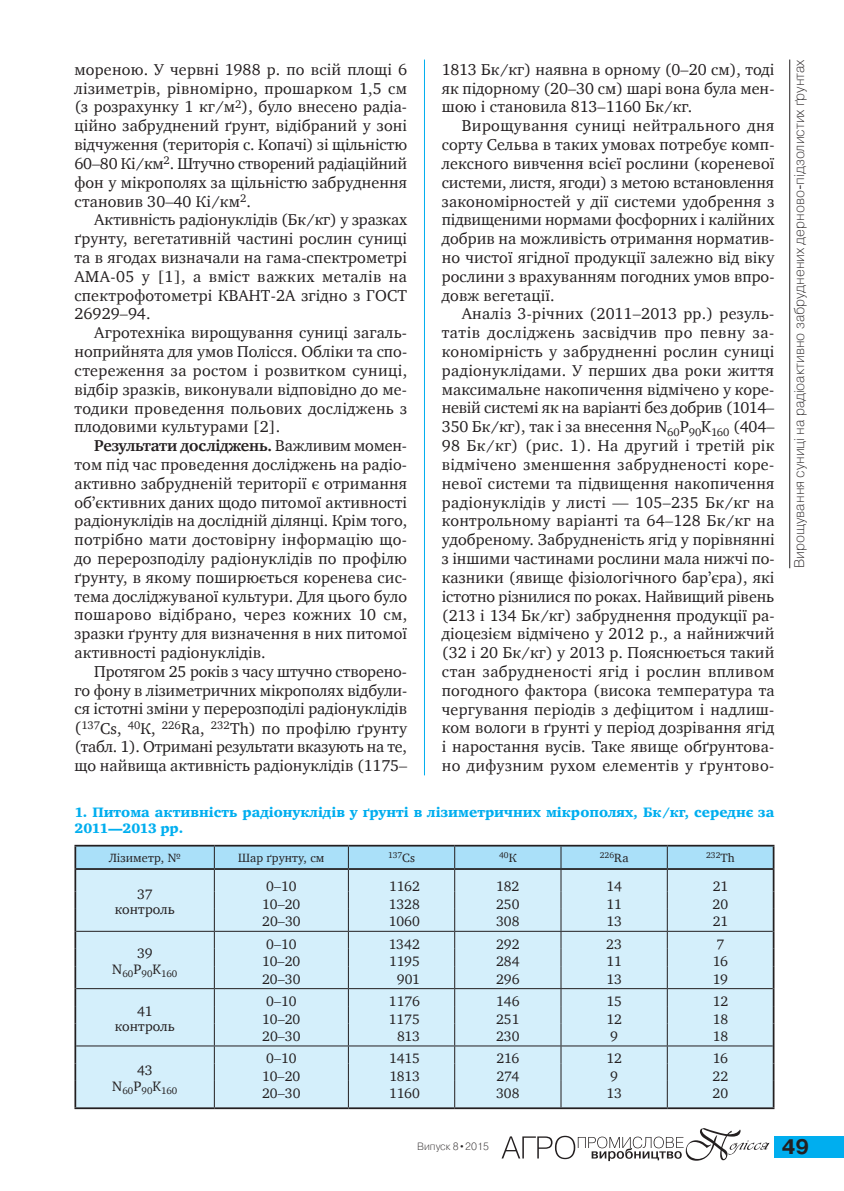
<style>
.page{position:relative;width:844px;height:1191px;background:#fff}
.page>*{position:absolute;margin:0;border:0;box-sizing:border-box;transform-origin:0 0}
.t1{font:700 21px "Pragmatica C";color:#231f20}
.t2{font:16.1px/18.7px "AS Chartis";letter-spacing:.005em;color:#231f20;text-align:justify}
.t3{font:14px/15.8px "AS Chartis";letter-spacing:.005em;color:#231f20;text-align:center}
.t4{font:14px/15.8px "Charter Black C";color:#00aeef}
.t5{font:14px "Pragmatica Light C";color:#231f20}
.t6{font:12.25px "AS Chartis";letter-spacing:.005em;color:#231f20}
.t7{font:10.5px "Pragmatica Light C";color:#231f20}
.t8{font:9.8px "AS Chartis";letter-spacing:.005em;color:#231f20}
.t9{font:8.58px "AS Chartis";letter-spacing:.005em;color:#231f20}
.s1{font-size:12.25px}
.s2{font-weight:700}
</style>
<div class="page">
<div style="left:774px;top:1136px;width:69px;height:21px;background:#00aeef"></div>
<svg style="left:501px;top:1128px;width:268px;height:33px"></svg>
<hr style="left:424px;top:60px;width:1px;height:715px;background:#00aeef">
<hr style="left:789px;top:60px;width:1px;height:508px;background:#231f20">
<hr style="left:74px;top:1107px;width:140px;height:2px;background:#231f20">
<svg style="left:74px;top:846px;width:700px;height:261px;background:#cce9f5"></svg>
<hr style="left:772px;top:1080px;width:2px;height:27px;background:#231f20">
<hr style="left:214px;top:1107px;width:134px;height:2px;background:#231f20">
<hr style="left:348px;top:1107px;width:106px;height:2px;background:#231f20">
<hr style="left:454px;top:1107px;width:107px;height:2px;background:#231f20">
<hr style="left:561px;top:1107px;width:106px;height:2px;background:#231f20">
<hr style="left:667px;top:1107px;width:107px;height:2px;background:#231f20">
<hr style="left:74px;top:844px;width:140px;height:2px;background:#231f20">
<hr style="left:74px;top:846px;width:2px;height:22px;background:#231f20">
<hr style="left:214px;top:844px;width:134px;height:2px;background:#231f20">
<hr style="left:348px;top:844px;width:106px;height:2px;background:#231f20">
<hr style="left:454px;top:844px;width:107px;height:2px;background:#231f20">
<hr style="left:561px;top:844px;width:106px;height:2px;background:#231f20">
<hr style="left:667px;top:844px;width:107px;height:2px;background:#231f20">
<hr style="left:772px;top:846px;width:2px;height:22px;background:#231f20">
<hr style="left:74px;top:868px;width:140px;height:2px;background:#231f20">
<hr style="left:214px;top:868px;width:134px;height:2px;background:#231f20">
<hr style="left:348px;top:868px;width:106px;height:2px;background:#231f20">
<hr style="left:454px;top:868px;width:107px;height:2px;background:#231f20">
<hr style="left:561px;top:868px;width:106px;height:2px;background:#231f20">
<hr style="left:667px;top:868px;width:107px;height:2px;background:#231f20">
<p class="t2" style="left:441px;top:61px;width:334px">1813 Бк/кг) наявна в орному (0–20 см), тоді як підорному (20–30 см) шарі вона була мен&shy;шою і становила 813–1160 Бк/кг.</p>
<p class="t2" style="left:441px;top:118px;width:334px;text-indent:20px">Вирощування суниці нейтрального дня сорту Сельва в таких умовах потребує комп&shy;лексного вивчення всієї рослини (кореневої системи, листя, ягоди) з метою встановлення закономірностей у дії системи удобрення з підвищеними нормами фосфорних і калійних добрив на можливість отримання норматив&shy;но чистої ягідної продукції залежно від віку рослини з врахуванням погодних умов впро&shy;довж вегетації.</p>
<p class="t2" style="left:441px;top:306px;width:334px;text-indent:20px">Аналіз 3-річних (2011–2013 рр.) резуль&shy;татів досліджень засвідчив про певну за&shy;кономірність у забрудненні рослин суниці радіонуклідами. У перших два роки життя максимальне накопичення відмічено у коре&shy;невій системі як на варіанті без добрив (1014– 350 Бк/кг), так і за внесення N<sub>60</sub>P<sub>90</sub>K<sub>160</sub> (404– 98 Бк/кг) (рис. 1). На другий і третій рік відмічено зменшення забрудненості коре&shy;невої системи та підвищення накопичення радіонуклідів у листі — 105–235 Бк/кг на контрольному варіанті та 64–128 Бк/кг на удобреному. Забрудненість ягід у порівнянні з іншими частинами рослини мала нижчі по&shy;казники (явище фізіологічного бар’єра), які істотно різнилися по роках. Найвищий рівень (213 і 134 Бк/кг) забруднення продукції ра&shy;діоцезієм відмічено у 2012 р., а найнижчий (32 і 20 Бк/кг) у 2013 р. Пояснюється такий стан забрудненості ягід і рослин впливом погодного фактора (висока температура та чергування періодів з дефіцитом і надлиш&shy;ком вологи в ґрунті у період дозрівання ягід і наростання вусів. Таке явище обґрунтова&shy;но дифузним рухом елементів у ґрунтово-</p>
<p class="t4" style="left:74px;top:804px;width:701px">1. Питома активність радіонуклідів у ґрунті в лізиметричних мікрополях, Бк/кг, середнє за<br>2011—2013 рр.</p>
<p class="t6" style="left:109px;top:849px;width:73px">Лізиметр, №</p>
<p class="t6" style="left:238px;top:849px;width:88px">Шар ґрунту, см</p>
<p class="t9" style="left:388px;top:849px;width:28px">137<span class="s1">Cs</span></p>
<p class="t9" style="left:499px;top:849px;width:19px">40<span class="s1">К</span></p>
<p class="t9" style="left:599px;top:849px;width:30px">226<span class="s1">Ra</span></p>
<p class="t9" style="left:705px;top:849px;width:30px">232<span class="s1">Th</span></p>
<p class="t3" style="left:115px;top:887px;width:62px">37 контроль</p>
<p class="t2" style="left:74px;top:61px;width:334px">мореною. У червні 1988 р. по всій площі 6 лізиметрів, рівномірно, прошарком 1,5 см (з розрахунку 1 кг/м<sup>2</sup>), було внесено радіа&shy;ційно забруднений ґрунт, відібраний у зоні відчуження (територія с. Копачі) зі щільністю 60–80 Кі/км<sup>2</sup>. Штучно створений радіаційний фон у мікрополях за щільністю забруднення становив 30–40 Кі/км<sup>2</sup>.</p>
<p class="t2" style="left:74px;top:212px;width:334px;text-indent:20px">Активність радіонуклідів (Бк/кг) у зразках ґрунту, вегетативній частині рослин суниці та в ягодах визначали на гама-спектрометрі АМА-05 у [1], а вміст важких металів на спектрофотометрі КВАНТ-2А згідно з ГОСТ 26929–94.</p>
<p class="t2" style="left:74px;top:324px;width:334px;text-indent:20px">Агротехніка вирощування суниці загаль&shy;ноприйнята для умов Полісся. Обліки та спо&shy;стереження за ростом і розвитком суниці, відбір зразків, виконували відповідно до ме&shy;тодики проведення польових досліджень з плодовими культурами [2].</p>
<p class="t2" style="left:74px;top:437px;width:334px;text-indent:20px"><span class="s2">Результати досліджень.</span> Важливим момен&shy;том під час проведення досліджень на радіо&shy;активно забрудненій території є отримання об’єктивних даних щодо питомої активності радіонуклідів на дослідній ділянці. Крім того, потрібно мати достовірну інформацію що&shy;до перерозподілу радіонуклідів по профілю ґрунту, в якому поширюється коренева сис&shy;тема досліджуваної культури. Для цього було пошарово відібрано, через кожних 10 см, зразки ґрунту для визначення в них питомої активності радіонуклідів.</p>
<p class="t2" style="left:74px;top:663px;width:334px;text-indent:20px">Протягом 25 років з часу штучно створено&shy;го фону в лізиметричних мікрополях відбули&shy;ся істотні зміни у перерозподілі радіонуклідів (<sup>137</sup>Cs, <sup>40</sup>К, <sup>226</sup>Ra, <sup>232</sup>Th) по профілю ґрунту (табл. 1). Отримані результати вказують на те, що найвища активність радіонуклідів (1175–</p>
<p class="t3" style="left:266px;top:879px;width:32px">0–10</p>
<p class="t3" style="left:389px;top:879px;width:32px">1162</p>
<p class="t3" style="left:496px;top:879px;width:25px">182</p>
<p class="t3" style="left:606px;top:879px;width:17px">14</p>
<p class="t3" style="left:712px;top:879px;width:17px">21</p>
<p class="t3" style="left:262px;top:897px;width:40px">10–20</p>
<p class="t3" style="left:388px;top:897px;width:33px">1328</p>
<p class="t3" style="left:496px;top:897px;width:25px">250</p>
<p class="t3" style="left:606px;top:897px;width:17px">11</p>
<p class="t3" style="left:712px;top:897px;width:17px">20</p>
<p class="t3" style="left:262px;top:914px;width:40px">20–30</p>
<p class="t3" style="left:389px;top:914px;width:32px">1060</p>
<p class="t3" style="left:496px;top:914px;width:25px">308</p>
<p class="t3" style="left:606px;top:914px;width:17px">13</p>
<p class="t3" style="left:712px;top:914px;width:17px">21</p>
<p class="t3" style="left:137px;top:946px;width:17px">39</p>
<p class="t8" style="left:112px;top:967px;width:67px"><sup>N</sup>60<sup>P</sup>90<sup>K</sup>160</p>
<p class="t3" style="left:115px;top:1004px;width:62px">41 контроль</p>
<p class="t3" style="left:137px;top:1063px;width:17px">43</p>
<p class="t8" style="left:112px;top:1084px;width:67px"><sup>N</sup>60<sup>P</sup>90<sup>K</sup>160</p>
<p class="t3" style="left:266px;top:937px;width:32px">0–10</p>
<p class="t3" style="left:388px;top:937px;width:33px">1342</p>
<p class="t3" style="left:496px;top:937px;width:25px">292</p>
<p class="t3" style="left:606px;top:937px;width:17px">23</p>
<p class="t3" style="left:716px;top:937px;width:9px">7</p>
<p class="t3" style="left:262px;top:954px;width:40px">10–20</p>
<p class="t3" style="left:389px;top:954px;width:32px">1195</p>
<p class="t3" style="left:496px;top:954px;width:25px">284</p>
<p class="t3" style="left:606px;top:954px;width:17px">11</p>
<p class="t3" style="left:712px;top:954px;width:17px">16</p>
<p class="t3" style="left:262px;top:972px;width:40px">20–30</p>
<p class="t3" style="left:396px;top:972px;width:25px">901</p>
<p class="t3" style="left:496px;top:972px;width:25px">296</p>
<p class="t3" style="left:606px;top:972px;width:17px">13</p>
<p class="t3" style="left:712px;top:972px;width:17px">19</p>
<p class="t3" style="left:266px;top:994px;width:32px">0–10</p>
<p class="t3" style="left:389px;top:994px;width:32px">1176</p>
<p class="t3" style="left:496px;top:994px;width:25px">146</p>
<p class="t3" style="left:606px;top:994px;width:17px">15</p>
<p class="t3" style="left:712px;top:994px;width:17px">12</p>
<p class="t3" style="left:262px;top:1012px;width:40px">10–20</p>
<p class="t3" style="left:389px;top:1012px;width:33px">1175</p>
<p class="t3" style="left:496px;top:1012px;width:25px">251</p>
<p class="t3" style="left:606px;top:1012px;width:17px">12</p>
<p class="t3" style="left:712px;top:1012px;width:17px">18</p>
<p class="t3" style="left:262px;top:1029px;width:40px">20–30</p>
<p class="t3" style="left:397px;top:1029px;width:24px">813</p>
<p class="t3" style="left:496px;top:1029px;width:25px">230</p>
<p class="t3" style="left:610px;top:1029px;width:9px">9</p>
<p class="t3" style="left:712px;top:1029px;width:17px">18</p>
<p class="t3" style="left:266px;top:1051px;width:32px">0–10</p>
<p class="t3" style="left:389px;top:1051px;width:32px">1415</p>
<p class="t3" style="left:496px;top:1051px;width:25px">216</p>
<p class="t3" style="left:606px;top:1051px;width:17px">12</p>
<p class="t3" style="left:712px;top:1051px;width:17px">16</p>
<p class="t3" style="left:262px;top:1069px;width:40px">10–20</p>
<p class="t3" style="left:389px;top:1069px;width:32px">1813</p>
<p class="t3" style="left:496px;top:1069px;width:24px">274</p>
<p class="t3" style="left:610px;top:1069px;width:9px">9</p>
<p class="t3" style="left:712px;top:1069px;width:17px">22</p>
<p class="t3" style="left:262px;top:1086px;width:40px">20–30</p>
<p class="t3" style="left:389px;top:1086px;width:32px">1160</p>
<p class="t3" style="left:496px;top:1086px;width:25px">308</p>
<p class="t3" style="left:606px;top:1086px;width:17px">13</p>
<p class="t3" style="left:712px;top:1086px;width:17px">20</p>
<p class="t5" style="left:791px;top:568px;width:510px;rotate:-90deg">Вирощування суниці на радіоактивно забруднених дерново-підзолистих ґрунтах</p>
<p class="t7" style="left:417px;top:1140px;width:73px">Випуск 8<span class="s2">•</span>2015</p>
<h1 class="t1" style="left:781px;top:1135px;width:29px">49</h1>
</div>
